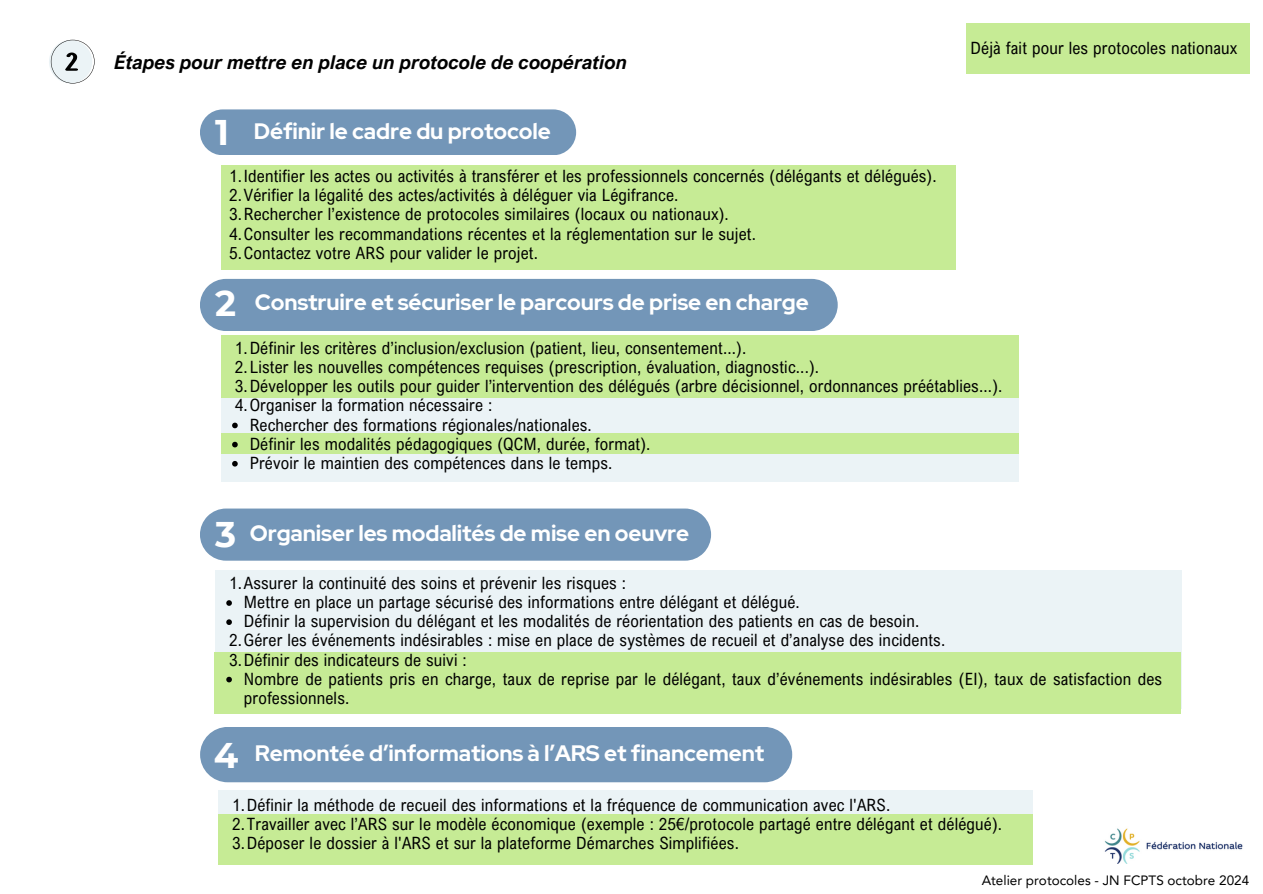
<style>
.page{position:relative;width:1263px;height:894px;background:#fff}
.page>*{position:absolute;margin:0;border:0;box-sizing:border-box;transform-origin:0 0}
.t1{font:700 35.55px "Montserrat";color:#fff}
.t2{font:700 22.2px "Red Hat Display";letter-spacing:-.005em;color:#fff}
.t3{font:italic 700 19.05px "Arial Nova";color:#000}
.t4{font:16.95px/19.2px "Arial Nova Cond";letter-spacing:.01em;color:#000}
.t5{font:13.5px "Avenir LT Pro";color:#000}
</style>
<div class="page">
<div style="left:200px;top:109px;width:376px;height:46px;background:#7396b8;border-radius:23px"></div>
<div style="left:200px;top:508px;width:511px;height:52px;background:#7396b8"></div>
<div style="left:200px;top:279px;width:638px;height:52px;background:#7396b8"></div>
<div style="left:200px;top:726px;width:592px;height:56px;background:#7396b8;border-radius:28px"></div>
<svg style="left:49px;top:40px;width:46px;height:43px"></svg>
<div style="left:221px;top:165px;width:734px;height:104px;background:#c6eb95"></div>
<div style="left:215px;top:570px;width:966px;height:138px;background:#ebf3f6"></div>
<div style="left:221px;top:339px;width:797px;height:142px;background:#ebf3f6"></div>
<div style="left:218px;top:790px;width:814px;height:72px;background:#ebf3f6"></div>
<div style="left:221px;top:335px;width:797px;height:63px;background:#c6eb95"></div>
<div style="left:966px;top:23px;width:283px;height:51px;background:#c6eb95"></div>
<div style="left:214px;top:651px;width:966px;height:62px;background:#c6eb95"></div>
<svg style="left:226px;top:600px;width:6px;height:5px"></svg>
<svg style="left:226px;top:619px;width:6px;height:5px"></svg>
<svg style="left:226px;top:676px;width:6px;height:6px"></svg>
<div style="left:221px;top:432px;width:797px;height:21px;background:#c6eb95"></div>
<svg style="left:232px;top:422px;width:6px;height:6px"></svg>
<svg style="left:232px;top:441px;width:6px;height:6px"></svg>
<svg style="left:232px;top:461px;width:6px;height:5px"></svg>
<div style="left:218px;top:813px;width:814px;height:51px;background:#c6eb95"></div>
<img style="left:1104px;top:828px;width:139px;height:35px">
<h2 class="t3" style="left:114px;top:50px;width:515px">Étapes pour mettre en place un protocole de coopération</h2>
<h3 class="t1" style="left:215px;top:110px;width:15px">1</h3>
<p class="t2" style="left:254px;top:116px;width:299px">Définir le cadre du protocole</p>
<h1 class="t4" style="left:229px;top:166px;width:709px">1.Identifier les actes ou activités à transférer et les professionnels concernés (délégants et délégués).</h1>
<p class="t4" style="left:229px;top:185px;width:451px">2.Vérifier la légalité des actes/activités à déléguer via Légifrance.</p>
<p class="t4" style="left:229px;top:204px;width:501px">3.Rechercher l’existence de protocoles similaires (locaux ou nationaux).</p>
<p class="t4" style="left:229px;top:223px;width:528px">4.Consulter les recommandations récentes et la réglementation sur le sujet.</p>
<p class="t4" style="left:229px;top:243px;width:310px">5.Contactez votre ARS pour valider le projet.</p>
<p class="t1" style="left:215px;top:282px;width:23px">2</p>
<p class="t2" style="left:255px;top:287px;width:555px">Construire et sécuriser le parcours de prise en charge</p>
<p class="t4" style="left:971px;top:37px;width:268px">Déjà fait pour les protocoles nationaux</p>
<p class="t4" style="left:235px;top:338px;width:513px">1.Définir les critères d’inclusion/exclusion (patient, lieu, consentement...).</p>
<p class="t4" style="left:235px;top:357px;width:586px">2.Lister les nouvelles compétences requises (prescription, évaluation, diagnostic...).</p>
<p class="t4" style="left:235px;top:376px;width:769px">3.Développer les outils pour guider l’intervention des délégués (arbre décisionnel, ordonnances préétablies...).</p>
<p class="t4" style="left:235px;top:395px;width:259px">4.Organiser la formation nécessaire :</p>
<p class="t4" style="left:250px;top:414px;width:344px">Rechercher des formations régionales/nationales.</p>
<h1 class="t4" style="left:250px;top:433px;width:402px">Définir les modalités pédagogiques (QCM, durée, format).</h1>
<p class="t4" style="left:250px;top:452px;width:364px">Prévoir le maintien des compétences dans le temps.</p>
<p class="t1" style="left:215px;top:512px;width:23px">3</p>
<p class="t2" style="left:250px;top:518px;width:441px">Organiser les modalités de mise en oeuvre</p>
<p class="t4" style="left:229px;top:572px;width:399px">1.Assurer la continuité des soins et prévenir les risques :</p>
<p class="t4" style="left:244px;top:592px;width:557px">Mettre en place un partage sécurisé des informations entre délégant et délégué.</p>
<h1 class="t4" style="left:244px;top:611px;width:677px">Définir la supervision du délégant et les modalités de réorientation des patients en cas de besoin.</h1>
<p class="t4" style="left:229px;top:630px;width:718px">2.Gérer les événements indésirables : mise en place de systèmes de recueil et d’analyse des incidents.</p>
<p class="t4" style="left:229px;top:649px;width:239px">3.Définir des indicateurs de suivi :</p>
<p class="t4" style="left:244px;top:668px;width:920px">Nombre de patients pris en charge, taux de reprise par le délégant, taux d’événements indésirables (EI), taux de satisfaction des professionnels.</p>
<p class="t1" style="left:214px;top:733px;width:26px">4</p>
<h1 class="t2" style="left:255px;top:738px;width:511px">Remontée d’informations à l’ARS et financement</h1>
<p class="t4" style="left:232px;top:794px;width:660px">1.Définir la méthode de recueil des informations et la fréquence de communication avec l'ARS.</p>
<p class="t4" style="left:232px;top:813px;width:772px">2.Travailler avec l’ARS sur le modèle économique (exemple : 25€/protocole partagé entre délégant et délégué).</p>
<p class="t4" style="left:232px;top:832px;width:508px">3.Déposer le dossier à l'ARS et sur la plateforme Démarches Simplifiées.</p>
<p class="t5" style="left:982px;top:875px;width:269px">Atelier protocoles - JN FCPTS octobre 2024</p>
</div>
